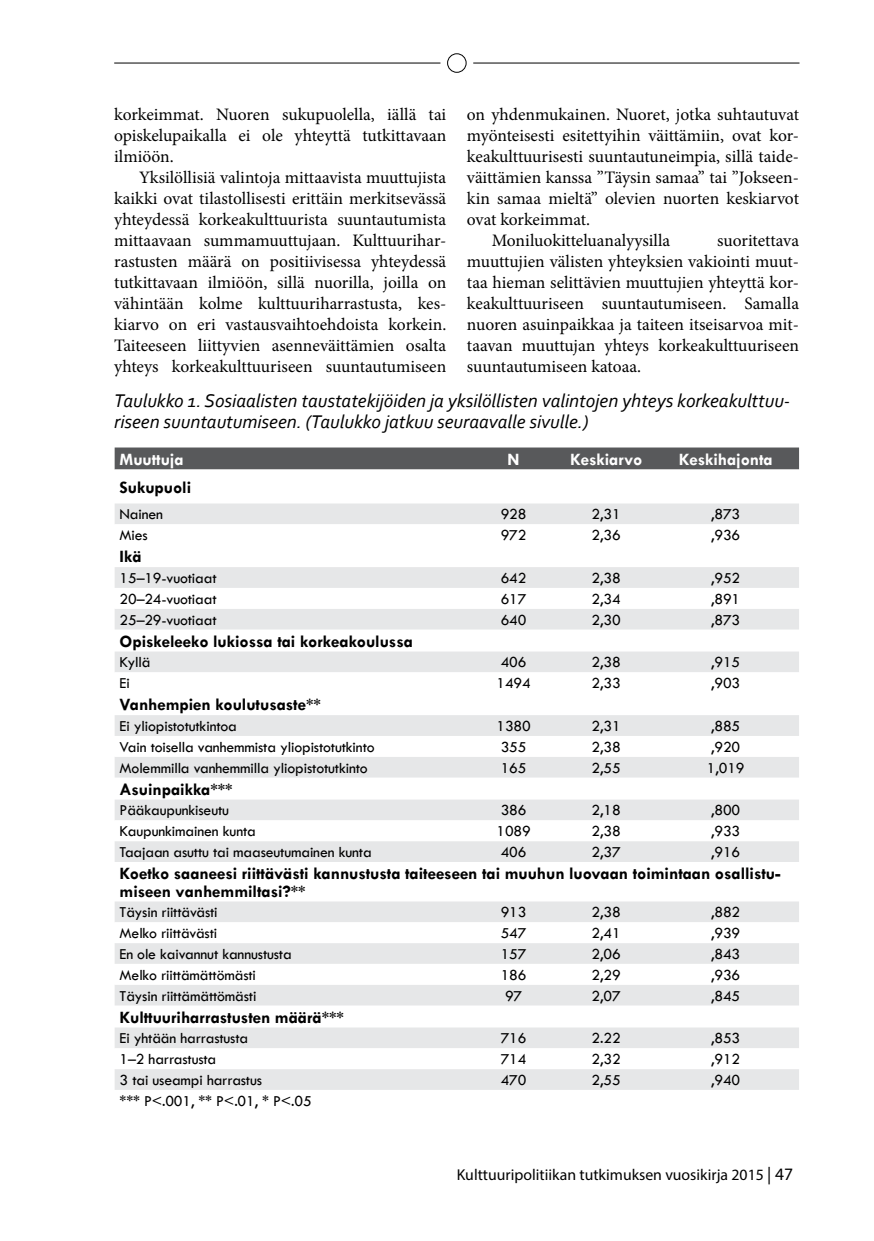
<style>
.page{position:relative;width:874px;height:1241px;background:#fff}
.page>*{position:absolute;margin:0;border:0;box-sizing:border-box;transform-origin:0 0}
.t1{font:italic 19.25px/21px "Corbel";color:#000}
.t2{font:17.5px/21px "Minion Pro";color:#000;text-align:justify}
.t3{font:700 17.5px/17.5px "Tw Cen";letter-spacing:-.005em;color:#000}
.t4{font:700 17.5px "Tw Cen";letter-spacing:-.005em;color:#fff}
.t5{font:15.75px "Tw Cen";letter-spacing:-.01em;color:#000}
.t6{font:15.75px "Myriad Pro";color:#000}
.s1{font-size:17.5px}
</style>
<div class="page">
<hr style="left:114px;top:63px;width:326px;height:1px;background:#000">
<div style="left:447px;top:53px;width:19px;height:20px;border:1px solid #000;border-radius:50%"></div>
<hr style="left:473px;top:63px;width:326px;height:1px;background:#000">
<div style="left:115px;top:447px;width:683px;height:22px;background:#58595b"></div>
<div style="left:115px;top:503px;width:683px;height:21px;background:#e6e7e8"></div>
<svg style="left:115px;top:567px;width:683px;height:523px"></svg>
<p class="t2" style="left:114px;top:104px;width:333px">korkeimmat. Nuoren sukupuolella, iällä tai opiskelupaikalla ei ole yhteyttä tutkittavaan ilmiöön.</p>
<p class="t2" style="left:114px;top:167px;width:333px;text-indent:25px">Yksilöllisiä valintoja mittaavista muuttujista kaikki ovat tilastollisesti erittäin merkitsevässä yhteydessä korkeakulttuurista suuntautumista mittaavaan summamuuttujaan. Kulttuurihar&shy;rastusten määrä on positiivisessa yhteydessä tutkittavaan ilmiöön, sillä nuorilla, joilla on vähintään kolme kulttuuriharrastusta, kes&shy;kiarvo on eri vastausvaihtoehdoista korkein.<br>Taiteeseen liittyvien asenneväittämien osalta yhteys korkeakulttuuriseen suuntautumiseen</p>
<p class="t2" style="left:466px;top:104px;width:333px">on yhdenmukainen. Nuoret, jotka suhtautuvat</p>
<p class="t2" style="left:466px;top:125px;width:333px">myönteisesti esitettyihin väittämiin, ovat kor-</p>
<p class="t2" style="left:466px;top:146px;width:333px">keakulttuurisesti suuntautuneimpia, sillä taide-</p>
<p class="t2" style="left:466px;top:167px;width:333px">väittämien kanssa ”Täysin samaa” tai ”Jokseen-</p>
<p class="t2" style="left:466px;top:188px;width:333px">kin samaa mieltä” olevien nuorten keskiarvot</p>
<p class="t2" style="left:466px;top:209px;width:125px">ovat korkeimmat.</p>
<p class="t2" style="left:491px;top:230px;width:180px">Moniluokitteluanalyysilla</p>
<p class="t2" style="left:466px;top:230px;width:333px;text-indent:250px">suoritettava muuttujien välisten yhteyksien vakiointi muut&shy;taa hieman selittävien muuttujien yhteyttä kor&shy;keakulttuuriseen suuntautumiseen. Samalla nuoren asuinpaikkaa ja taiteen itseisarvoa mit&shy;taavan muuttujan yhteys korkeakulttuuriseen suuntautumiseen katoaa.</p>
<p class="t1" style="left:114px;top:389px;width:677px">Taulukko 1. Sosiaalisten taustatekijöiden ja yksilöllisten valintojen yhteys korkeakulttuu&shy;riseen suuntautumiseen. (Taulukko jatkuu seuraavalle sivulle.)</p>
<p class="t4" style="left:119px;top:448px;width:66px">Muuttuja</p>
<p class="t4" style="left:507px;top:448px;width:14px">N</p>
<p class="t4" style="left:569px;top:448px;width:74px">Keskiarvo</p>
<p class="t4" style="left:678px;top:448px;width:96px">Keskihajonta</p>
<p class="t3" style="left:119px;top:477px;width:73px">Sukupuoli</p>
<p class="t5" style="left:119px;top:505px;width:45px">Nainen</p>
<p class="t5" style="left:500px;top:505px;width:27px">928</p>
<p class="t5" style="left:591px;top:505px;width:31px">2,31</p>
<p class="t5" style="left:710px;top:505px;width:31px">,873</p>
<p class="t5" style="left:119px;top:525px;width:30px">Mies</p>
<p class="t5" style="left:500px;top:525px;width:27px">972</p>
<p class="t5" style="left:591px;top:525px;width:31px">2,36</p>
<p class="t5" style="left:710px;top:525px;width:31px">,936</p>
<p class="t3" style="left:119px;top:547px;width:23px">Ikä</p>
<p class="t5" style="left:119px;top:568px;width:98px">15–19-vuotiaat</p>
<p class="t5" style="left:500px;top:568px;width:27px">642</p>
<p class="t5" style="left:591px;top:568px;width:31px">2,38</p>
<p class="t5" style="left:710px;top:568px;width:31px">,952</p>
<p class="t5" style="left:119px;top:589px;width:98px">20–24-vuotiaat</p>
<p class="t5" style="left:500px;top:589px;width:27px">617</p>
<p class="t5" style="left:591px;top:589px;width:31px">2,34</p>
<p class="t5" style="left:710px;top:589px;width:31px">,891</p>
<p class="t5" style="left:119px;top:610px;width:98px">25–29-vuotiaat</p>
<p class="t5" style="left:500px;top:610px;width:27px">640</p>
<p class="t5" style="left:591px;top:610px;width:31px">2,30</p>
<p class="t5" style="left:710px;top:610px;width:31px">,873</p>
<p class="t3" style="left:119px;top:631px;width:295px">Opiskeleeko lukiossa tai korkeakoulussa</p>
<p class="t5" style="left:119px;top:652px;width:32px">Kyllä</p>
<p class="t5" style="left:500px;top:652px;width:27px">406</p>
<p class="t5" style="left:591px;top:652px;width:31px">2,38</p>
<p class="t5" style="left:710px;top:652px;width:31px">,915</p>
<p class="t5" style="left:119px;top:673px;width:12px">Ei</p>
<p class="t5" style="left:496px;top:673px;width:36px">1494</p>
<p class="t5" style="left:591px;top:673px;width:31px">2,33</p>
<p class="t5" style="left:710px;top:673px;width:31px">,903</p>
<p class="t3" style="left:119px;top:695px;width:203px">Vanhempien koulutusaste**</p>
<p class="t5" style="left:119px;top:716px;width:119px">Ei yliopistotutkintoa</p>
<p class="t5" style="left:496px;top:716px;width:36px">1380</p>
<p class="t5" style="left:591px;top:716px;width:31px">2,31</p>
<p class="t5" style="left:710px;top:716px;width:31px">,885</p>
<p class="t5" style="left:119px;top:737px;width:256px">Vain toisella vanhemmista yliopistotutkinto</p>
<p class="t5" style="left:500px;top:737px;width:27px">355</p>
<p class="t5" style="left:591px;top:737px;width:31px">2,38</p>
<p class="t5" style="left:710px;top:737px;width:31px">,920</p>
<p class="t5" style="left:119px;top:758px;width:249px">Molemmilla vanhemmilla yliopistotutkinto</p>
<p class="t5" style="left:500px;top:758px;width:27px">165</p>
<p class="t5" style="left:591px;top:758px;width:31px">2,55</p>
<p class="t5" style="left:706px;top:758px;width:39px">1,019</p>
<p class="t3" style="left:119px;top:779px;width:115px">Asuinpaikka***</p>
<p class="t5" style="left:119px;top:800px;width:111px">Pääkaupunkiseutu</p>
<p class="t5" style="left:500px;top:800px;width:27px">386</p>
<p class="t5" style="left:591px;top:800px;width:31px">2,18</p>
<p class="t5" style="left:710px;top:800px;width:31px">,800</p>
<p class="t5" style="left:119px;top:821px;width:138px">Kaupunkimainen kunta</p>
<p class="t5" style="left:496px;top:821px;width:36px">1089</p>
<p class="t5" style="left:591px;top:821px;width:31px">2,38</p>
<p class="t5" style="left:710px;top:821px;width:31px">,933</p>
<p class="t5" style="left:119px;top:842px;width:253px">Taajaan asuttu tai maaseutumainen kunta</p>
<p class="t5" style="left:500px;top:842px;width:27px">406</p>
<p class="t5" style="left:591px;top:842px;width:31px">2,37</p>
<p class="t5" style="left:710px;top:842px;width:31px">,916</p>
<p class="t3" style="left:119px;top:864px;width:662px">Koetko saaneesi riittävästi kannustusta taiteeseen tai muuhun luovaan toimintaan osallistu&shy;miseen vanhemmiltasi?**</p>
<p class="t5" style="left:119px;top:902px;width:100px">Täysin riittävästi</p>
<p class="t5" style="left:500px;top:902px;width:27px">913</p>
<p class="t5" style="left:591px;top:902px;width:31px">2,38</p>
<p class="t5" style="left:710px;top:902px;width:31px">,882</p>
<p class="t5" style="left:119px;top:923px;width:99px">Melko riittävästi</p>
<p class="t5" style="left:500px;top:923px;width:27px">547</p>
<p class="t5" style="left:591px;top:923px;width:31px">2,41</p>
<p class="t5" style="left:710px;top:923px;width:31px">,939</p>
<p class="t5" style="left:119px;top:944px;width:173px">En ole kaivannut kannustusta</p>
<p class="t5" style="left:500px;top:944px;width:27px">157</p>
<p class="t5" style="left:591px;top:944px;width:31px">2,06</p>
<p class="t5" style="left:710px;top:944px;width:31px">,843</p>
<p class="t5" style="left:119px;top:965px;width:138px">Melko riittämättömästi</p>
<p class="t5" style="left:500px;top:965px;width:27px">186</p>
<p class="t5" style="left:591px;top:965px;width:31px">2,29</p>
<p class="t5" style="left:710px;top:965px;width:31px">,936</p>
<p class="t5" style="left:119px;top:985px;width:138px">Täysin riittämättömästi</p>
<p class="t5" style="left:504px;top:985px;width:19px">97</p>
<p class="t5" style="left:591px;top:985px;width:31px">2,07</p>
<p class="t5" style="left:710px;top:985px;width:31px">,845</p>
<p class="t3" style="left:119px;top:1007px;width:226px">Kulttuuriharrastusten määrä***</p>
<p class="t5" style="left:119px;top:1028px;width:130px">Ei yhtään harrastusta</p>
<p class="t5" style="left:500px;top:1028px;width:27px">716</p>
<p class="t5" style="left:591px;top:1028px;width:31px">2.22</p>
<p class="t5" style="left:710px;top:1028px;width:31px">,853</p>
<p class="t5" style="left:119px;top:1049px;width:98px">1–2 harrastusta</p>
<p class="t5" style="left:500px;top:1049px;width:27px">714</p>
<p class="t5" style="left:591px;top:1049px;width:31px">2,32</p>
<p class="t5" style="left:710px;top:1049px;width:31px">,912</p>
<p class="t5" style="left:119px;top:1070px;width:144px">3 tai useampi harrastus</p>
<p class="t5" style="left:500px;top:1070px;width:27px">470</p>
<p class="t5" style="left:591px;top:1070px;width:31px">2,55</p>
<p class="t5" style="left:710px;top:1070px;width:31px">,940</p>
<p class="t5" style="left:119px;top:1091px;width:193px">*** P&lt;.001, ** P&lt;.01, * P&lt;.05</p>
<p class="t6" style="left:456px;top:1164px;width:337px">Kulttuuripolitiikan tutkimuksen vuosikirja 2015 <span class="s1">| 47</span></p>
</div>
